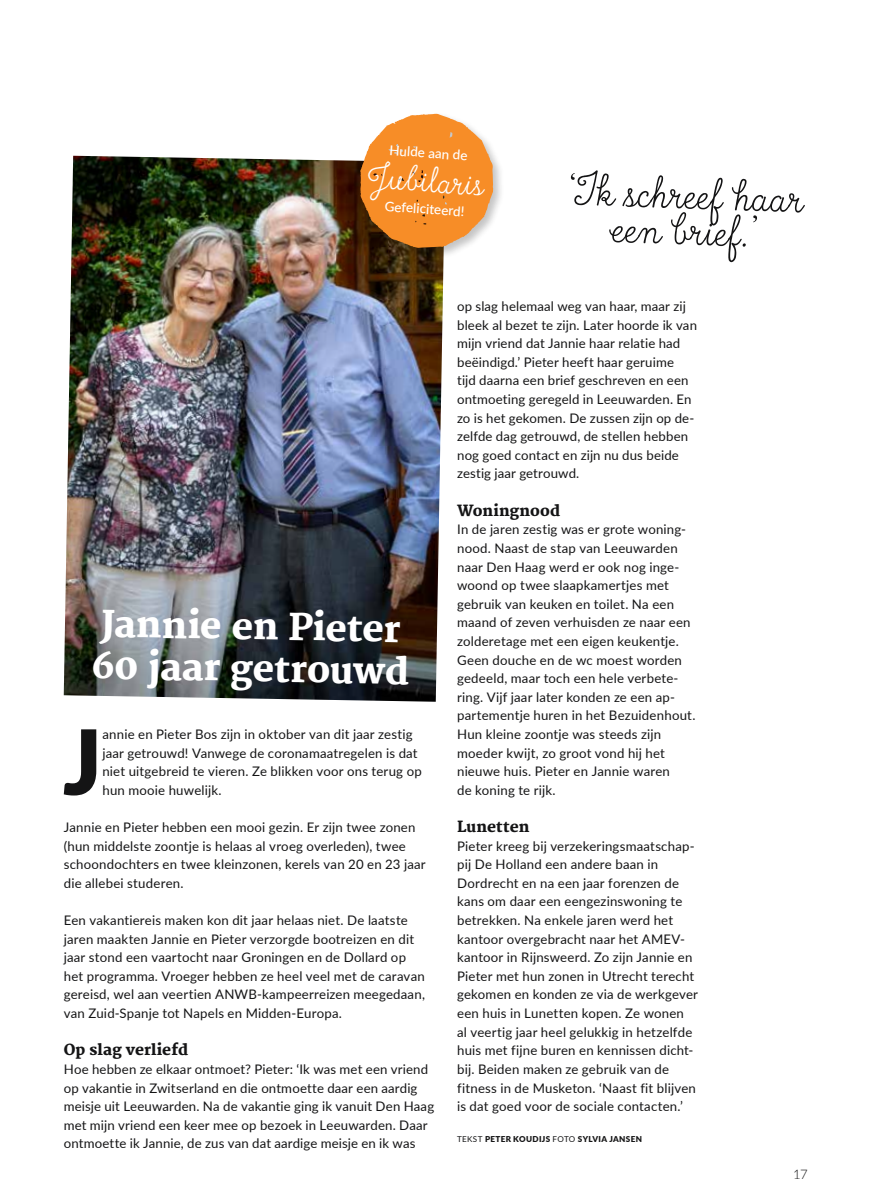
<style>
.page{position:relative;width:893px;height:1191px;background:#fff}
.page>*{position:absolute;margin:0;border:0;box-sizing:border-box;transform-origin:0 0}
.t1{font:900 89.85px "Lato";color:#141415}
.t2{font:54px "True North Script";color:#141415}
.t3{font:43.8px "True North Script";color:#fff}
.t4{font:800 36px/42px "Merriweather";color:#fff}
.t5{font:800 15px "Merriweather";color:#141415}
.t6{font:500 13.5px "Lato";color:#fff}
.t7{font:13.2px/18.6px "Lato";letter-spacing:.015em;color:#141415}
.t8{font:300 13.2px "Lato";color:#141415}
.t9{font:900 8.1px "Lato";letter-spacing:.045em;color:#141415}
.s1{font-weight:400}
</style>
<div class="page">
<img style="left:64px;top:156px;width:380px;height:545px">
<div style="left:358px;top:111px;width:147px;height:148px;background:#141415;opacity:.25"></div>
<svg style="left:360px;top:114px;width:133px;height:134px;background:#ea9645"></svg>
<p class="t6" style="left:390px;top:140px;width:80px;rotate:4deg">Hulde aan de</p>
<h3 class="t3" style="left:371px;top:152px;width:117px;rotate:4deg">Jubilaris</h3>
<p class="t6" style="left:385px;top:196px;width:81px;rotate:4deg">Gefeliciteerd!</p>
<h2 class="t2" style="left:568px;top:160px;width:239px;rotate:2deg">‘Ik schreef haar</h2>
<h2 class="t2" style="left:613px;top:198px;width:145px;rotate:2deg">een brief.’</h2>
<h3 class="t4" style="left:92px;top:604px;width:320px;rotate:1deg">Jannie en Pieter<br>60 jaar getrouwd</h3>
<h1 class="t1" style="left:63px;top:694px;width:41px">J</h1>
<p class="t7" style="left:102px;top:724px;width:321px">annie en Pieter Bos zijn in oktober van dit jaar zestig jaar getrouwd! Vanwege de coronamaatregelen is dat niet uitgebreid te vieren. Ze blikken voor ons terug op hun mooie huwelijk.</p>
<p class="t7" style="left:64px;top:817px;width:363px">Jannie en Pieter hebben een mooi gezin. Er zijn twee zonen (hun middelste zoontje is helaas al vroeg overleden), twee schoondochters en twee kleinzonen, kerels van 20 en 23 jaar die allebei studeren.</p>
<p class="t7" style="left:64px;top:910px;width:363px">Een vakantiereis maken kon dit jaar helaas niet. De laatste jaren maakten Jannie en Pieter verzorgde bootreizen en dit jaar stond een vaartocht naar Groningen en de Dollard op het programma. Vroeger hebben ze heel veel met de caravan gereisd, wel aan veertien ANWB-kampeerreizen meegedaan, van Zuid-Spanje tot Napels en Midden-Europa.</p>
<p class="t5" style="left:64px;top:1041px;width:126px">Op slag verliefd</p>
<p class="t7" style="left:64px;top:1059px;width:372px">Hoe hebben ze elkaar ontmoet? Pieter: ‘Ik was met een vriend op vakantie in Zwitserland en die ontmoette daar een aardig meisje uit Leeuwarden. Na de vakantie ging ik vanuit Den Haag met mijn vriend een keer mee op bezoek in Leeuwarden. Daar ontmoette ik Jannie, de zus van dat aardige meisje en ik was</p>
<p class="t7" style="left:457px;top:296px;width:241px">op slag helemaal weg van haar, maar zij bleek al bezet te zijn. Later hoorde ik van mijn vriend dat Jannie haar relatie had beëindigd.’ Pieter heeft haar geruime<br>tijd daarna een brief geschreven en een ontmoeting geregeld in Leeuwarden. En zo is het gekomen. De zussen zijn op de&shy;zelfde dag getrouwd, de stellen hebben nog goed contact en zijn nu dus beide zestig jaar getrouwd.</p>
<p class="t5" style="left:457px;top:501px;width:105px">Woningnood</p>
<p class="t7" style="left:457px;top:519px;width:240px">In de jaren zestig was er grote woning&shy;nood. Naast de stap van Leeuwarden naar Den Haag werd er ook nog inge&shy;woond op twee slaapkamertjes met gebruik van keuken en toilet. Na een maand of zeven verhuisden ze naar een zolderetage met een eigen keukentje.<br>Geen douche en de wc moest worden gedeeld, maar toch een hele verbete&shy;ring. Vijf jaar later konden ze een ap&shy;partementje huren in het Bezuidenhout.<br>Hun kleine zoontje was steeds zijn moeder kwijt, zo groot vond hij het nieuwe huis. Pieter en Jannie waren<br>de koning te rijk.</p>
<p class="t5" style="left:457px;top:818px;width:74px">Lunetten</p>
<p class="t7" style="left:457px;top:836px;width:242px">Pieter kreeg bij verzekeringsmaatschap&shy;pij De Holland een andere baan in Dordrecht en na een jaar forenzen de kans om daar een eengezinswoning te betrekken. Na enkele jaren werd het kantoor overgebracht naar het AMEV&shy;kantoor in Rijnsweerd. Zo zijn Jannie en Pieter met hun zonen in Utrecht terecht gekomen en konden ze via de werkgever een huis in Lunetten kopen. Ze wonen<br>al veertig jaar heel gelukkig in hetzelfde huis met fijne buren en kennissen dicht&shy;bij. Beiden maken ze gebruik van de fitness in de Musketon. ‘Naast fit blijven is dat goed voor de sociale contacten.’</p>
<p class="t9" style="left:457px;top:1132px;width:187px"><span class="s1">TEKST</span> PETER KOUDIJS <span class="s1">FOTO</span> SYLVIA JANSEN</p>
<p class="t8" style="left:793px;top:1164px;width:16px">17</p>
</div>
